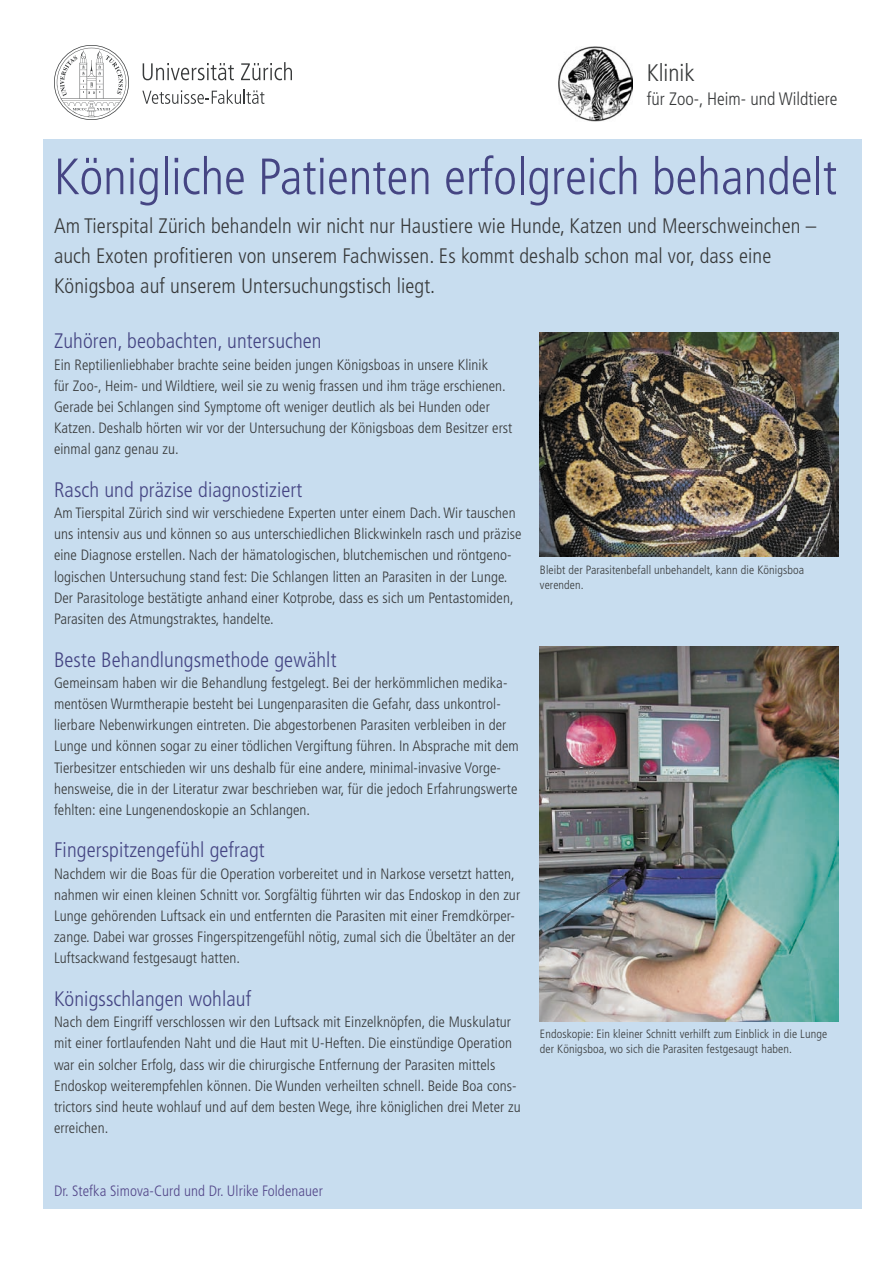
<style>
.page{position:relative;width:893px;height:1263px;background:#fff}
.page>*{position:absolute;margin:0;border:0;box-sizing:border-box;transform-origin:0 0}
.t1{font:300 condensed 51px "Frutiger";color:#454583}
.t2{font:300 condensed 24px "Frutiger";color:#383a3b}
.t3{font:300 condensed 21px/30px "Frutiger";letter-spacing:.005em;color:#383a3b}
.t4{font:300 condensed 21px "Frutiger";letter-spacing:.005em;color:#454583}
.t5{font:300 condensed 18px "Frutiger";color:#383a3b}
.t6{font:300 condensed 15px/21.1px "Frutiger";letter-spacing:.005em;color:#383a3b}
.t7{font:300 condensed 15px "Frutiger";letter-spacing:.005em;color:#54488a}
.t8{font:300 condensed 12px/15px "Frutiger";letter-spacing:.01em;color:#383a3b}
</style>
<div class="page">
<div style="left:44px;top:139px;width:818px;height:1070px;background:#c8ddef"></div>
<svg style="left:54px;top:45px;width:75px;height:75px"></svg>
<svg style="left:143px;top:63px;width:91px;height:17px"></svg>
<svg style="left:241px;top:62px;width:51px;height:18px"></svg>
<svg style="left:142px;top:90px;width:122px;height:14px"></svg>
<img style="left:540px;top:333px;width:299px;height:224px">
<img style="left:540px;top:646px;width:299px;height:376px">
<img style="left:558px;top:47px;width:75px;height:74px">
<h2 class="t2" style="left:647px;top:59px;width:50px">Klinik</h2>
<p class="t5" style="left:647px;top:88px;width:192px">für Zoo-, Heim- und Wildtiere</p>
<h1 class="t1" style="left:54px;top:148px;width:785px">Königliche Patienten erfolgreich behandelt</h1>
<p class="t3" style="left:54px;top:211px;width:764px">Am Tierspital Zürich behandeln wir nicht nur Haustiere wie Hunde, Katzen und Meerschweinchen – auch Exoten profitieren von unserem Fachwissen. Es kommt deshalb schon mal vor, dass eine<br>Königsboa auf unserem Untersuchungstisch liegt.</p>
<h3 class="t4" style="left:54px;top:329px;width:269px">Zuhören, beobachten, untersuchen</h3>
<p class="t6" style="left:54px;top:354px;width:460px">Ein Reptilienliebhaber brachte seine beiden jungen Königsboas in unsere Klinik<br>für Zoo-, Heim- und Wildtiere, weil sie zu wenig frassen und ihm träge erschienen.<br>Gerade bei Schlangen sind Symptome oft weniger deutlich als bei Hunden oder Katzen. Deshalb hörten wir vor der Untersuchung der Königsboas dem Besitzer erst einmal ganz genau zu.</p>
<h3 class="t4" style="left:54px;top:478px;width:250px">Rasch und präzise diagnostiziert</h3>
<p class="t6" style="left:54px;top:502px;width:469px">Am Tierspital Zürich sind wir verschiedene Experten unter einem Dach. Wir tauschen uns intensiv aus und können so aus unterschiedlichen Blickwinkeln rasch und präzise eine Diagnose erstellen. Nach der hämatologischen, blutchemischen und röntgeno&shy;logischen Untersuchung stand fest: Die Schlangen litten an Parasiten in der Lunge.<br>Der Parasitologe bestätigte anhand einer Kotprobe, dass es sich um Pentastomiden, Parasiten des Atmungstraktes, handelte.</p>
<h3 class="t4" style="left:54px;top:647px;width:284px">Beste Behandlungsmethode gewählt</h3>
<p class="t6" style="left:54px;top:672px;width:466px">Gemeinsam haben wir die Behandlung festgelegt. Bei der herkömmlichen medika&shy;mentösen Wurmtherapie besteht bei Lungenparasiten die Gefahr, dass unkontrol&shy;lierbare Nebenwirkungen eintreten. Die abgestorbenen Parasiten verbleiben in der Lunge und können sogar zu einer tödlichen Vergiftung führen. In Absprache mit dem Tierbesitzer entschieden wir uns deshalb für eine andere, minimal-invasive Vorge&shy;hensweise, die in der Literatur zwar beschrieben war, für die jedoch Erfahrungswerte fehlten: eine Lungenendoskopie an Schlangen.</p>
<h3 class="t4" style="left:54px;top:838px;width:212px">Fingerspitzengefühl gefragt</h3>
<p class="t6" style="left:54px;top:863px;width:468px">Nachdem wir die Boas für die Operation vorbereitet und in Narkose versetzt hatten, nahmen wir einen kleinen Schnitt vor. Sorgfältig führten wir das Endoskop in den zur Lunge gehörenden Luftsack ein und entfernten die Parasiten mit einer Fremdkörper&shy;zange. Dabei war grosses Fingerspitzengefühl nötig, zumal sich die Übeltäter an der Luftsackwand festgesaugt hatten.</p>
<h3 class="t4" style="left:54px;top:987px;width:199px">Königsschlangen wohlauf</h3>
<p class="t6" style="left:54px;top:1011px;width:468px">Nach dem Eingriff verschlossen wir den Luftsack mit Einzelknöpfen, die Muskulatur mit einer fortlaufenden Naht und die Haut mit U-Heften. Die einstündige Operation war ein solcher Erfolg, dass wir die chirurgische Entfernung der Parasiten mittels Endoskop weiterempfehlen können. Die Wunden verheilten schnell. Beide Boa cons&shy;trictors sind heute wohlauf und auf dem besten Wege, ihre königlichen drei Meter zu erreichen.</p>
<p class="t8" style="left:540px;top:562px;width:266px">Bleibt der Parasitenbefall unbehandelt, kann die Königsboa verenden.</p>
<p class="t8" style="left:540px;top:1027px;width:289px">Endoskopie: Ein kleiner Schnitt verhilft zum Einblick in die Lunge der Königsboa, wo sich die Parasiten festgesaugt haben.</p>
<p class="t7" style="left:54px;top:1183px;width:270px">Dr. Stefka Simova-Curd und Dr. Ulrike Foldenauer</p>
</div>
